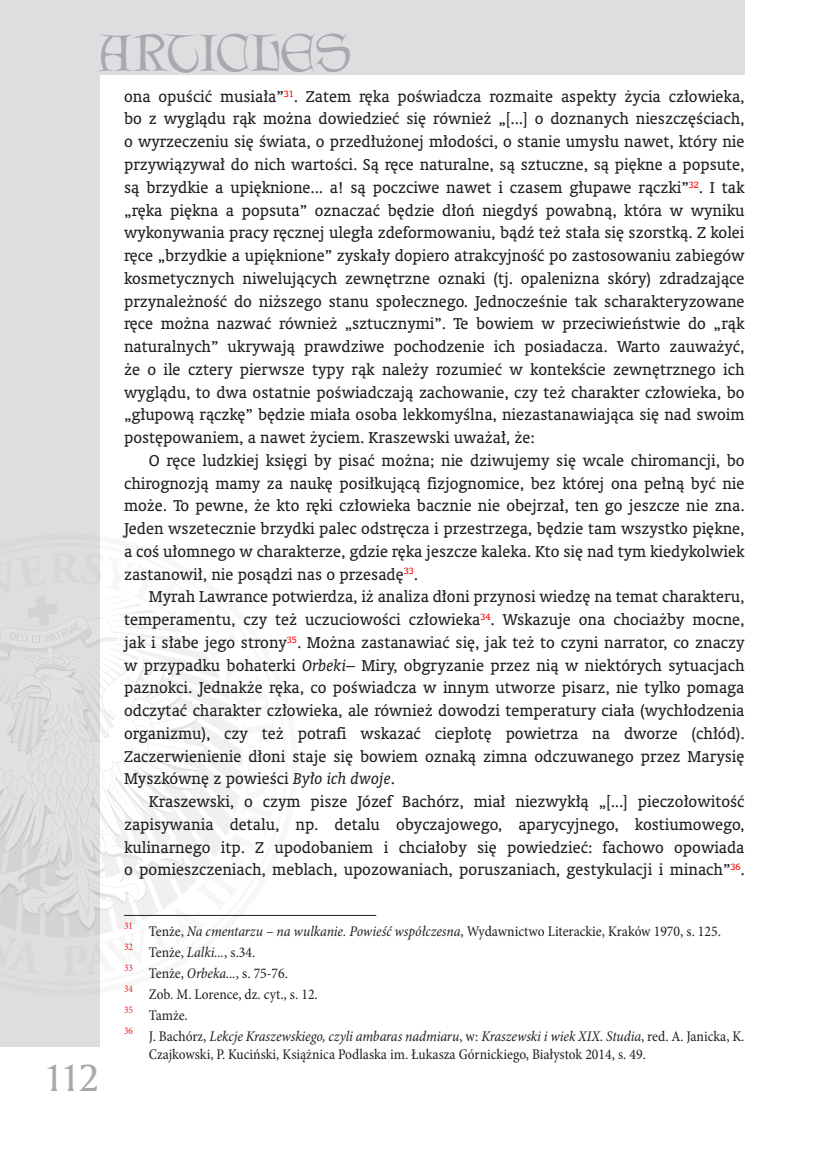
<style>
.page{position:relative;width:819px;height:1166px;background:#fff}
.page>*{position:absolute;margin:0;border:0;box-sizing:border-box;transform-origin:0 0}
.t1{font:46.55px "Lettergical PL";color:#a8a9ad}
.t2{font:36.75px "Amerigo PL";color:#a8a9ad}
.Normalny_PK{font:15.75px/22.8px "Oranda PL";color:#231f20;text-align:justify}
.przypisy_PK{font:condensed 14.88px/17.8px "Minion Pro";color:#231f20}
.przypisy_PK-2{font:condensed 10.15px "Minion Pro";color:#ee1d23}
.s1{font-style:italic}
</style>
<div class="page">
<div style="left:0;top:0;width:99px;height:1047px;background:#dddee0"></div>
<div style="left:0;top:0;width:744px;height:74px;background:#dddee0"></div>
<svg style="left:0;top:553px;width:278px;height:423px"></svg>
<hr style="left:124px;top:915px;width:252px;height:1px;background:#231f20">
<h1 class="t1" style="left:99px;top:25px;width:254px">ARTICLES</h1>
<p class="Normalny_PK" style="left:124px;top:85px;width:622px">ona opuścić musiała”<sup>31</sup>. Zatem ręka poświadcza rozmaite aspekty życia człowieka, bo z wyglądu rąk można dowiedzieć się również „[...] o doznanych nieszczęściach, o wyrzeczeniu się świata, o przedłużonej młodości, o stanie umysłu nawet, który nie przywiązywał do nich wartości. Są ręce naturalne, są sztuczne, są piękne a popsute, są brzydkie a upięknione... a! są poczciwe nawet i czasem głupawe rączki”<sup>32</sup>. I tak „ręka piękna a popsuta” oznaczać będzie dłoń niegdyś powabną, która w wyniku wykonywania pracy ręcznej uległa zdeformowaniu, bądź też stała się szorstką. Z kolei ręce „brzydkie a upięknione” zyskały dopiero atrakcyjność po zastosowaniu zabiegów kosmetycznych niwelujących zewnętrzne oznaki (tj. opalenizna skóry) zdradzające przynależność do niższego stanu społecznego. Jednocześnie tak scharakteryzowane ręce można nazwać również „sztucznymi”. Te bowiem w przeciwieństwie do „rąk naturalnych” ukrywają prawdziwe pochodzenie ich posiadacza. Warto zauważyć, że o ile cztery pierwsze typy rąk należy rozumieć w kontekście zewnętrznego ich wyglądu, to dwa ostatnie poświadczają zachowanie, czy też charakter człowieka, bo „głupową rączkę” będzie miała osoba lekkomyślna, niezastanawiająca się nad swoim postępowaniem, a nawet życiem. Kraszewski uważał, że:</p>
<p class="Normalny_PK" style="left:124px;top:449px;width:622px;text-indent:25px">O ręce ludzkiej księgi by pisać można; nie dziwujemy się wcale chiromancji, bo chirognozją mamy za naukę posiłkującą fizjognomice, bez której ona pełną być nie może. To pewne, że kto ręki człowieka bacznie nie obejrzał, ten go jeszcze nie zna.<br>Jeden wszetecznie brzydki palec odstręcza i przestrzega, będzie tam wszystko piękne, a coś ułomnego w charakterze, gdzie ręka jeszcze kaleka. Kto się nad tym kiedykolwiek zastanowił, nie posądzi nas o przesadę<sup>33</sup>.</p>
<p class="Normalny_PK" style="left:124px;top:585px;width:622px;text-indent:25px">Myrah Lawrance potwierdza, iż analiza dłoni przynosi wiedzę na temat charakteru, temperamentu, czy też uczuciowości człowieka<sup>34</sup>. Wskazuje ona chociażby mocne, jak i słabe jego strony<sup>35</sup>. Można zastanawiać się, jak też to czyni narrator, co znaczy w przypadku bohaterki <span class="s1">Orbeki</span>– Miry, obgryzanie przez nią w niektórych sytuacjach paznokci. Jednakże ręka, co poświadcza w innym utworze pisarz, nie tylko pomaga odczytać charakter człowieka, ale również dowodzi temperatury ciała (wychłodzenia organizmu), czy też potrafi wskazać ciepłotę powietrza na dworze (chłód).<br>Zaczerwienienie dłoni staje się bowiem oznaką zimna odczuwanego przez Marysię Myszkównę z powieści <span class="s1">Było ich dwoje</span>.</p>
<p class="Normalny_PK" style="left:124px;top:790px;width:622px;text-indent:25px">Kraszewski, o czym pisze Józef Bachórz, miał niezwykłą „[...] pieczołowitość zapisywania detalu, np. detalu obyczajowego, aparycyjnego, kostiumowego, kulinarnego itp. Z upodobaniem i chciałoby się powiedzieć: fachowo opowiada o pomieszczeniach, meblach, upozowaniach, poruszaniach, gestykulacji i minach”<sup>36</sup>.</p>
<h2 class="t2" style="left:43px;top:1053px;width:58px">112</h2>
<p class="przypisy_PK-2" style="left:124px;top:919px;width:11px">31</p>
<p class="przypisy_PK" style="left:149px;top:923px;width:573px">Tenże, <span class="s1">Na cmentarzu – na wulkanie. Powieść współczesna</span>, Wydawnictwo Literackie, Kraków 1970, s. 125.</p>
<p class="przypisy_PK-2" style="left:124px;top:940px;width:11px">32</p>
<p class="przypisy_PK" style="left:149px;top:944px;width:108px">Tenże, <span class="s1">Lalki...</span>, s.34.</p>
<p class="przypisy_PK-2" style="left:124px;top:961px;width:11px">33</p>
<p class="przypisy_PK" style="left:149px;top:965px;width:141px">Tenże, <span class="s1">Orbeka...</span>, s. 75-76.</p>
<p class="przypisy_PK-2" style="left:124px;top:982px;width:11px">34</p>
<p class="przypisy_PK" style="left:149px;top:986px;width:170px">Zob. M. Lorence, dz. cyt., s. 12.</p>
<p class="przypisy_PK-2" style="left:124px;top:1003px;width:11px">35</p>
<p class="przypisy_PK" style="left:149px;top:1007px;width:40px">Tamże.</p>
<p class="przypisy_PK-2" style="left:124px;top:1024px;width:11px">36</p>
<p class="przypisy_PK" style="left:149px;top:1028px;width:597px">J. Bachórz, <span class="s1">Lekcje Kraszewskiego, czyli ambaras nadmiaru</span>, w: <span class="s1">Kraszewski i wiek XIX. Studia</span>, red. A. Janicka, K.<br>Czajkowski, P. Kuciński, Książnica Podlaska im. Łukasza Górnickiego, Białystok 2014, s. 49.</p>
</div>
